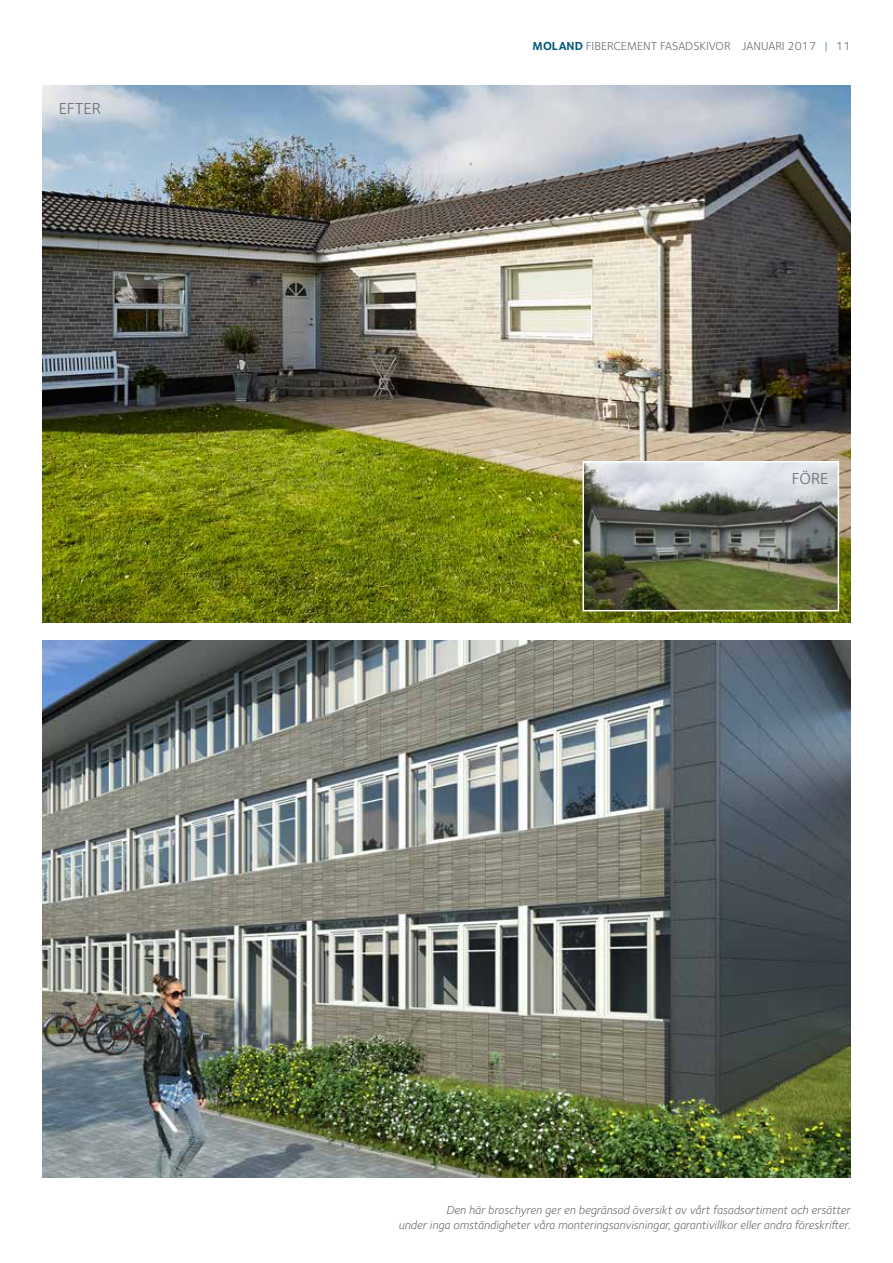
<style>
.page{position:relative;width:893px;height:1263px;background:#fff}
.page>*{position:absolute;margin:0;border:0;box-sizing:border-box;transform-origin:0 0}
.t1{font:16.5px "Foundry Sterling";color:#6a6d71}
.t2{font:italic 12px/15px "Foundry Sterling";color:#6a6d71;text-align:right}
.t3{font:12px "Foundry Sterling";color:#6a6d71}
.s1{font-weight:700;color:#005779}
.s2{font-weight:300;color:#005779}
</style>
<div class="page">
<img style="left:43px;top:85px;width:807px;height:538px">
<img style="left:43px;top:640px;width:807px;height:538px">
<img style="left:585px;top:464px;width:251px;height:144px">
<div style="left:582px;top:461px;width:257px;height:150px;border:2px solid #fff"></div>
<h1 class="t1" style="left:59px;top:99px;width:44px">EFTER</h1>
<p class="t3" style="left:533px;top:39px;width:319px"><span class="s1">MOLAND</span> FIBERCEMENT FASADSKIVOR JANUARI 2017 <span class="s2">|</span> 11</p>
<h1 class="t1" style="left:792px;top:469px;width:38px">FÖRE</h1>
<p class="t2" style="left:398px;top:1202px;width:453px">Den här broschyren ger en begränsad översikt av vårt fasadsortiment och ersätter<br>under inga omständigheter våra monteringsanvisningar, garantivillkor eller andra föreskrifter.</p>
</div>
